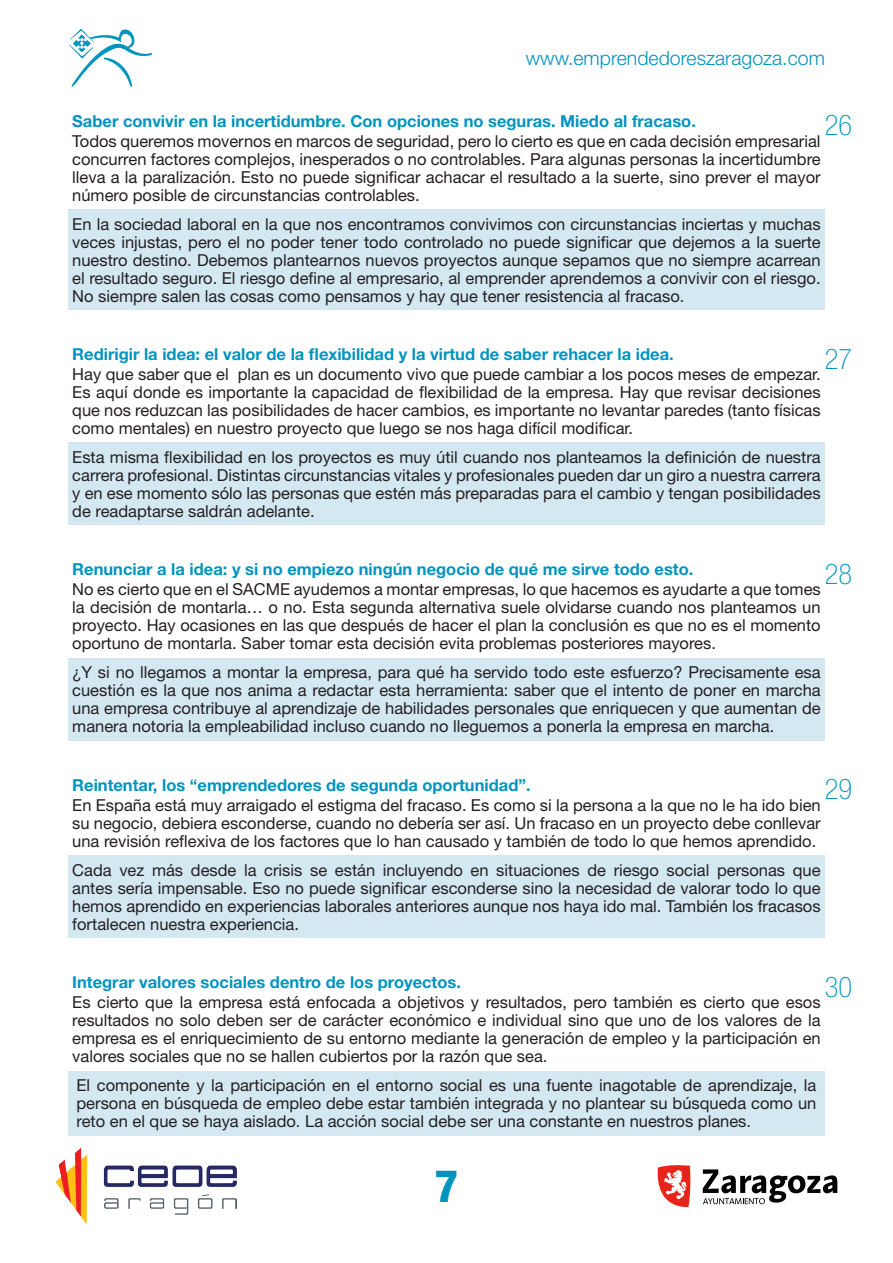
<style>
.page{position:relative;width:893px;height:1263px;background:#fff}
.page>*{position:absolute;margin:0;border:0;box-sizing:border-box;transform-origin:0 0}
.t1{font:800 condensed 45px "Helvetica Neue LT Std";color:#0094be}
.Número_Habilidades{font:100 condensed 28.5px "Helvetica Neue LT Std";color:#0094be}
.t2{font:300 19.5px "Helvetica Neue LT Std";color:#0094be}
.Texto_General{font:16.5px/18px "Helvetica Neue LT Std";color:#231f20;text-align:justify}
.Título_Habilidades{font:700 16.5px "Helvetica Neue LT Std";color:#0094be}
</style>
<div class="page">
<svg style="left:69px;top:29px;width:83px;height:58px"></svg>
<svg style="left:657px;top:1165px;width:34px;height:42px"></svg>
<svg style="left:703px;top:1169px;width:134px;height:35px"></svg>
<img style="left:55px;top:1148px;width:181px;height:77px">
<div style="left:68px;top:209px;width:757px;height:101px;background:#d4e8f2"></div>
<div style="left:68px;top:443px;width:757px;height:82px;background:#d4e8f2"></div>
<div style="left:68px;top:658px;width:757px;height:83px;background:#d4e8f2"></div>
<div style="left:68px;top:855px;width:757px;height:83px;background:#d4e8f2"></div>
<div style="left:68px;top:1070px;width:757px;height:65px;background:#d4e8f2"></div>
<p class="t2" style="left:526px;top:46px;width:301px">www.emprendedoreszaragoza.com</p>
<p class="Título_Habilidades" style="left:72px;top:110px;width:625px">Saber convivir en la incertidumbre. Con opciones no seguras. Miedo al fracaso.</p>
<p class="Texto_General" style="left:72px;top:132px;width:750px">Todos queremos movernos en marcos de seguridad, pero lo cierto es que en cada decisión empresarial concurren factores complejos, inesperados o no controlables. Para algunas personas la incertidumbre lleva a la paralización. Esto no puede significar achacar el resultado a la suerte, sino prever el mayor número posible de circunstancias controlables.</p>
<p class="Texto_General" style="left:72px;top:214px;width:750px">En la sociedad laboral en la que nos encontramos convivimos con circunstancias inciertas y muchas veces injustas, pero el no poder tener todo controlado no puede significar que dejemos a la suerte nuestro destino. Debemos plantearnos nuevos proyectos aunque sepamos que no siempre acarrean el resultado seguro. El riesgo define al empresario, al emprender aprendemos a convivir con el riesgo.<br>No siempre salen las cosas como pensamos y hay que tener resistencia al fracaso.</p>
<p class="Número_Habilidades" style="left:825px;top:109px;width:29px">26</p>
<p class="Título_Habilidades" style="left:72px;top:344px;width:603px">Redirigir la idea: el valor de la flexibilidad y la virtud de saber rehacer la idea.</p>
<p class="Texto_General" style="left:72px;top:365px;width:750px">Hay que saber que el plan es un documento vivo que puede cambiar a los pocos meses de empezar.<br>Es aquí donde es importante la capacidad de flexibilidad de la empresa. Hay que revisar decisiones que nos reduzcan las posibilidades de hacer cambios, es importante no levantar paredes (tanto físicas como mentales) en nuestro proyecto que luego se nos haga difícil modificar.</p>
<p class="Texto_General" style="left:72px;top:448px;width:750px">Esta misma flexibilidad en los proyectos es muy útil cuando nos planteamos la definición de nuestra carrera profesional. Distintas circunstancias vitales y profesionales pueden dar un giro a nuestra carrera y en ese momento sólo las personas que estén más preparadas para el cambio y tengan posibilidades de readaptarse saldrán adelante.</p>
<p class="Número_Habilidades" style="left:825px;top:342px;width:29px">27</p>
<p class="Título_Habilidades" style="left:72px;top:559px;width:623px">Renunciar a la idea: y si no empiezo ningún negocio de qué me sirve todo esto.</p>
<p class="Texto_General" style="left:72px;top:580px;width:750px">No es cierto que en el SACME ayudemos a montar empresas, lo que hacemos es ayudarte a que tomes la decisión de montarla… o no. Esta segunda alternativa suele olvidarse cuando nos planteamos un proyecto. Hay ocasiones en las que después de hacer el plan la conclusión es que no es el momento oportuno de montarla. Saber tomar esta decisión evita problemas posteriores mayores.</p>
<p class="Texto_General" style="left:72px;top:663px;width:750px">¿Y si no llegamos a montar la empresa, para qué ha servido todo este esfuerzo? Precisamente esa cuestión es la que nos anima a redactar esta herramienta: saber que el intento de poner en marcha una empresa contribuye al aprendizaje de habilidades personales que enriquecen y que aumentan de manera notoria la empleabilidad incluso cuando no lleguemos a ponerla la empresa en marcha.</p>
<p class="Número_Habilidades" style="left:825px;top:558px;width:29px">28</p>
<p class="Título_Habilidades" style="left:72px;top:774px;width:460px">Reintentar, los “emprendedores de segunda oportunidad”.</p>
<p class="Texto_General" style="left:72px;top:796px;width:750px">En España está muy arraigado el estigma del fracaso. Es como si la persona a la que no le ha ido bien su negocio, debiera esconderse, cuando no debería ser así. Un fracaso en un proyecto debe conllevar una revisión reflexiva de los factores que lo han causado y también de todo lo que hemos aprendido.</p>
<p class="Texto_General" style="left:72px;top:860px;width:750px">Cada vez más desde la crisis se están incluyendo en situaciones de riesgo social personas que antes sería impensable. Eso no puede significar esconderse sino la necesidad de valorar todo lo que hemos aprendido en experiencias laborales anteriores aunque nos haya ido mal. También los fracasos fortalecen nuestra experiencia.</p>
<p class="Número_Habilidades" style="left:825px;top:773px;width:29px">29</p>
<p class="Título_Habilidades" style="left:72px;top:972px;width:390px">Integrar valores sociales dentro de los proyectos.</p>
<p class="Texto_General" style="left:72px;top:993px;width:750px">Es cierto que la empresa está enfocada a objetivos y resultados, pero también es cierto que esos resultados no solo deben ser de carácter económico e individual sino que uno de los valores de la empresa es el enriquecimiento de su entorno mediante la generación de empleo y la participación en valores sociales que no se hallen cubiertos por la razón que sea.</p>
<p class="Texto_General" style="left:77px;top:1076px;width:741px">El componente y la participación en el entorno social es una fuente inagotable de aprendizaje, la persona en búsqueda de empleo debe estar también integrada y no plantear su búsqueda como un reto en el que se haya aislado. La acción social debe ser una constante en nuestros planes.</p>
<p class="Número_Habilidades" style="left:825px;top:970px;width:29px">30</p>
<h1 class="t1" style="left:435px;top:1158px;width:25px">7</h1>
</div>
